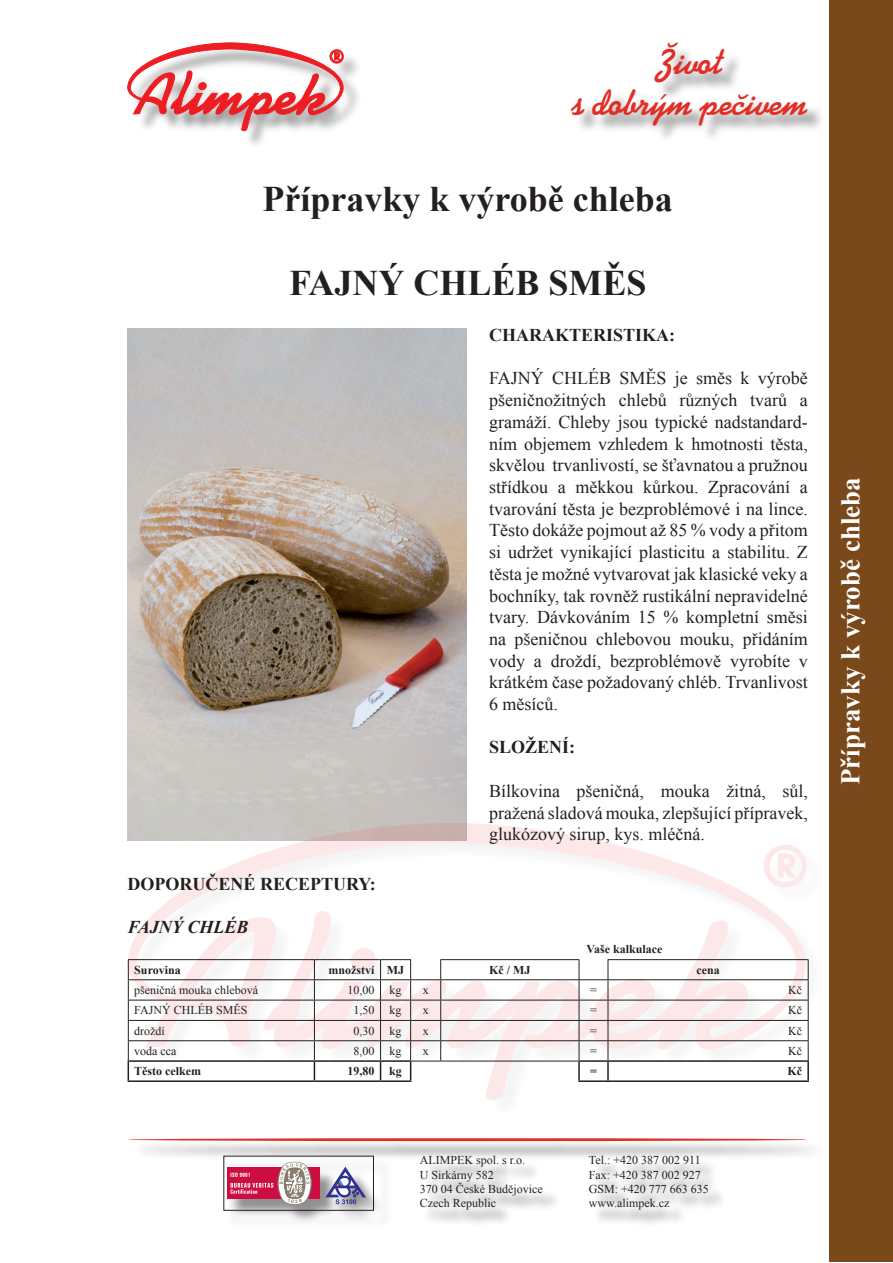
<style>
.page{position:relative;width:893px;height:1263px;background:#fff}
.page>*{position:absolute;margin:0;border:0;box-sizing:border-box;transform-origin:0 0}
.t1{font:700 36px "Times New Roman";color:#231f20}
.t2{font:700 36px/40.5px "Koala";color:#e02f27;text-align:center}
.t3{font:700 27px "Times New Roman";color:#fff}
.t4{font:18px/21.8px "Times New Roman";color:#231f20;text-align:justify}
.t5{font:700 18px "Times New Roman";color:#231f20}
.t6{font:italic 700 18px "Times New Roman";color:#231f20}
.t7{font:12px/14.4px "Times New Roman";color:#231f20}
.t8{font:700 12px "Times New Roman";color:#231f20}
</style>
<div class="page">
<img style="left:128px;top:329px;width:338px;height:494px">
<svg style="left:128px;top:824px;width:679px;height:276px"></svg>
<svg style="left:764px;top:845px;width:42px;height:42px"></svg>
<div style="left:132px;top:1140px;width:692px;height:21px;background:#231f20;opacity:.75"></div>
<hr style="left:128px;top:1138px;width:680px;height:3px;background:#e02f27;border-radius:50%">
<div style="left:129px;top:44px;width:235px;height:107px;background:#231f20;opacity:.5"></div>
<svg style="left:128px;top:43px;width:216px;height:88px"></svg>
<div style="left:573px;top:45px;width:254px;height:99px;background:#231f20;opacity:.5"></div>
<hr style="left:441px;top:1000px;width:138px;height:1px;background:#231f20">
<hr style="left:608px;top:1000px;width:200px;height:1px;background:#231f20">
<hr style="left:441px;top:1020px;width:138px;height:1px;background:#231f20">
<hr style="left:608px;top:1020px;width:200px;height:1px;background:#231f20">
<hr style="left:608px;top:1040px;width:200px;height:1px;background:#231f20">
<hr style="left:128px;top:959px;width:186px;height:1px;background:#231f20">
<hr style="left:314px;top:959px;width:67px;height:1px;background:#231f20">
<hr style="left:381px;top:959px;width:30px;height:1px;background:#231f20">
<hr style="left:128px;top:979px;width:186px;height:1px;background:#231f20">
<hr style="left:314px;top:979px;width:67px;height:1px;background:#231f20">
<hr style="left:381px;top:979px;width:30px;height:1px;background:#231f20">
<hr style="left:128px;top:1000px;width:186px;height:1px;background:#231f20">
<hr style="left:314px;top:1000px;width:67px;height:1px;background:#231f20">
<hr style="left:381px;top:1000px;width:30px;height:1px;background:#231f20">
<hr style="left:128px;top:1020px;width:186px;height:1px;background:#231f20">
<hr style="left:314px;top:1020px;width:67px;height:1px;background:#231f20">
<hr style="left:381px;top:1020px;width:30px;height:1px;background:#231f20">
<hr style="left:128px;top:1040px;width:186px;height:1px;background:#231f20">
<hr style="left:314px;top:1040px;width:67px;height:1px;background:#231f20">
<hr style="left:381px;top:1040px;width:30px;height:1px;background:#231f20">
<hr style="left:411px;top:979px;width:30px;height:1px;background:#231f20">
<hr style="left:411px;top:1000px;width:30px;height:1px;background:#231f20">
<hr style="left:411px;top:1020px;width:30px;height:1px;background:#231f20">
<hr style="left:411px;top:1040px;width:30px;height:1px;background:#231f20">
<hr style="left:411px;top:1061px;width:30px;height:1px;background:#231f20">
<hr style="left:128px;top:1060px;width:186px;height:2px;background:#231f20">
<svg style="left:128px;top:960px;width:1px;height:120px"></svg>
<hr style="left:314px;top:1060px;width:67px;height:2px;background:#231f20">
<svg style="left:314px;top:960px;width:1px;height:120px"></svg>
<hr style="left:381px;top:1060px;width:30px;height:2px;background:#231f20">
<svg style="left:380px;top:960px;width:1px;height:120px"></svg>
<svg style="left:410px;top:960px;width:1px;height:120px"></svg>
<hr style="left:128px;top:1080px;width:186px;height:2px;background:#231f20">
<hr style="left:314px;top:1080px;width:67px;height:2px;background:#231f20">
<hr style="left:381px;top:1080px;width:30px;height:2px;background:#231f20">
<hr style="left:608px;top:1060px;width:201px;height:2px;background:#231f20">
<hr style="left:608px;top:1080px;width:201px;height:2px;background:#231f20">
<hr style="left:440px;top:959px;width:139px;height:1px;background:#231f20">
<hr style="left:441px;top:979px;width:138px;height:1px;background:#231f20">
<hr style="left:608px;top:959px;width:200px;height:1px;background:#231f20">
<svg style="left:807px;top:960px;width:2px;height:120px"></svg>
<hr style="left:608px;top:979px;width:200px;height:1px;background:#231f20">
<hr style="left:578px;top:1080px;width:30px;height:2px;background:#231f20">
<hr style="left:441px;top:1040px;width:138px;height:1px;background:#231f20">
<svg style="left:440px;top:960px;width:1px;height:101px"></svg>
<svg style="left:578px;top:960px;width:31px;height:120px"></svg>
<hr style="left:441px;top:1061px;width:138px;height:1px;background:#231f20">
<div style="left:225px;top:1157px;width:168px;height:73px;background:#231f20;opacity:.5"></div>
<div style="left:227px;top:1167px;width:93px;height:32px;background:#cd0d40"></div>
<svg style="left:230px;top:1162px;width:82px;height:43px"></svg>
<svg style="left:325px;top:1167px;width:41px;height:37px"></svg>
<div style="left:591px;top:1157px;width:136px;height:72px;background:#231f20;opacity:.75"></div>
<div style="left:422px;top:1157px;width:139px;height:72px;background:#231f20;opacity:.75"></div>
<div style="left:830px;top:1px;width:63px;height:1261px;background:#79491c"></div>
<h1 class="t2" style="left:572px;top:43px;width:237px">Život<br>s dobrým pečivem</h1>
<h1 class="t1" style="left:263px;top:175px;width:412px">Přípravky k výrobě chleba</h1>
<h1 class="t1" style="left:289px;top:259px;width:359px">FAJNÝ CHLÉB SMĚS</h1>
<p class="t5" style="left:489px;top:323px;width:188px">CHARAKTERISTIKA:</p>
<p class="t4" style="left:489px;top:367px;width:320px">FAJNÝ CHLÉB SMĚS je směs k výrobě pšeničnožitných chlebů různých tvarů a gramáží. Chleby jsou typické nadstandard&shy;ním objemem vzhledem k hmotnosti těsta, skvělou trvanlivostí, se šťavnatou a pružnou střídkou a měkkou kůrkou. Zpracování a tvarování těsta je bezproblémové i na lince.<br>Těsto dokáže pojmout až 85 % vody a přitom si udržet vynikající plasticitu a stabilitu. Z těsta je možné vytvarovat jak klasické veky a bochníky, tak rovněž rustikální nepravidelné tvary. Dávkováním 15 % kompletní směsi na pšeničnou chlebovou mouku, přidáním vody a droždí, bezproblémově vyrobíte v krátkém čase požadovaný chléb. Trvanlivost 6 měsíců.</p>
<p class="t5" style="left:489px;top:735px;width:88px">SLOŽENÍ:</p>
<p class="t4" style="left:489px;top:780px;width:320px">Bílkovina pšeničná, mouka žitná, sůl, pražená sladová mouka, zlepšující přípravek, glukózový sirup, kys. mléčná.</p>
<p class="t5" style="left:128px;top:872px;width:250px">DOPORUČENÉ RECEPTURY:</p>
<p class="t6" style="left:128px;top:915px;width:122px">FAJNÝ CHLÉB</p>
<p class="t8" style="left:586px;top:941px;width:77px">Vaše kalkulace</p>
<p class="t8" style="left:134px;top:961px;width:48px">Surovina</p>
<p class="t8" style="left:329px;top:961px;width:77px">množství MJ</p>
<p class="t8" style="left:489px;top:961px;width:43px">Kč / MJ</p>
<p class="t8" style="left:696px;top:961px;width:25px">cena</p>
<p class="t7" style="left:134px;top:983px;width:125px">pšeničná mouka chlebová</p>
<p class="t7" style="left:348px;top:983px;width:28px">10,00</p>
<p class="t7" style="left:390px;top:983px;width:13px">kg</p>
<p class="t7" style="left:423px;top:983px;width:7px">x</p>
<p class="t7" style="left:590px;top:983px;width:8px">=</p>
<p class="t7" style="left:788px;top:983px;width:15px">Kč</p>
<p class="t7" style="left:134px;top:1003px;width:115px">FAJNÝ CHLÉB SMĚS</p>
<p class="t7" style="left:354px;top:1003px;width:22px">1,50</p>
<p class="t7" style="left:390px;top:1003px;width:13px">kg</p>
<p class="t7" style="left:423px;top:1003px;width:7px">x</p>
<p class="t7" style="left:590px;top:1003px;width:8px">=</p>
<p class="t7" style="left:788px;top:1003px;width:15px">Kč</p>
<p class="t7" style="left:134px;top:1023px;width:32px">droždí</p>
<p class="t7" style="left:354px;top:1023px;width:22px">0,30</p>
<p class="t7" style="left:390px;top:1023px;width:13px">kg</p>
<p class="t7" style="left:423px;top:1023px;width:7px">x</p>
<p class="t7" style="left:590px;top:1023px;width:8px">=</p>
<p class="t7" style="left:788px;top:1023px;width:15px">Kč</p>
<p class="t7" style="left:134px;top:1044px;width:44px">voda cca</p>
<p class="t7" style="left:354px;top:1044px;width:22px">8,00</p>
<p class="t7" style="left:390px;top:1044px;width:13px">kg</p>
<p class="t7" style="left:423px;top:1044px;width:7px">x</p>
<p class="t7" style="left:590px;top:1044px;width:8px">=</p>
<p class="t7" style="left:788px;top:1044px;width:15px">Kč</p>
<p class="t8" style="left:134px;top:1063px;width:68px">Těsto celkem</p>
<p class="t8" style="left:348px;top:1063px;width:56px">19,80 kg</p>
<p class="t8" style="left:590px;top:1063px;width:8px">=</p>
<p class="t8" style="left:787px;top:1063px;width:16px">Kč</p>
<p class="t7" style="left:420px;top:1153px;width:124px">ALIMPEK spol. s r.o.<br>U Sirkárny 582<br>370 04 České Budějovice<br>Czech Republic</p>
<p class="t7" style="left:589px;top:1153px;width:122px">Tel.: +420 387 002 911<br>Fax: +420 387 002 927<br>GSM: +420 777 663 635 www.alimpek.cz</p>
<h2 class="t3" style="left:832px;top:785px;width:309px;rotate:-90deg">Přípravky k výrobě chleba</h2>
</div>
